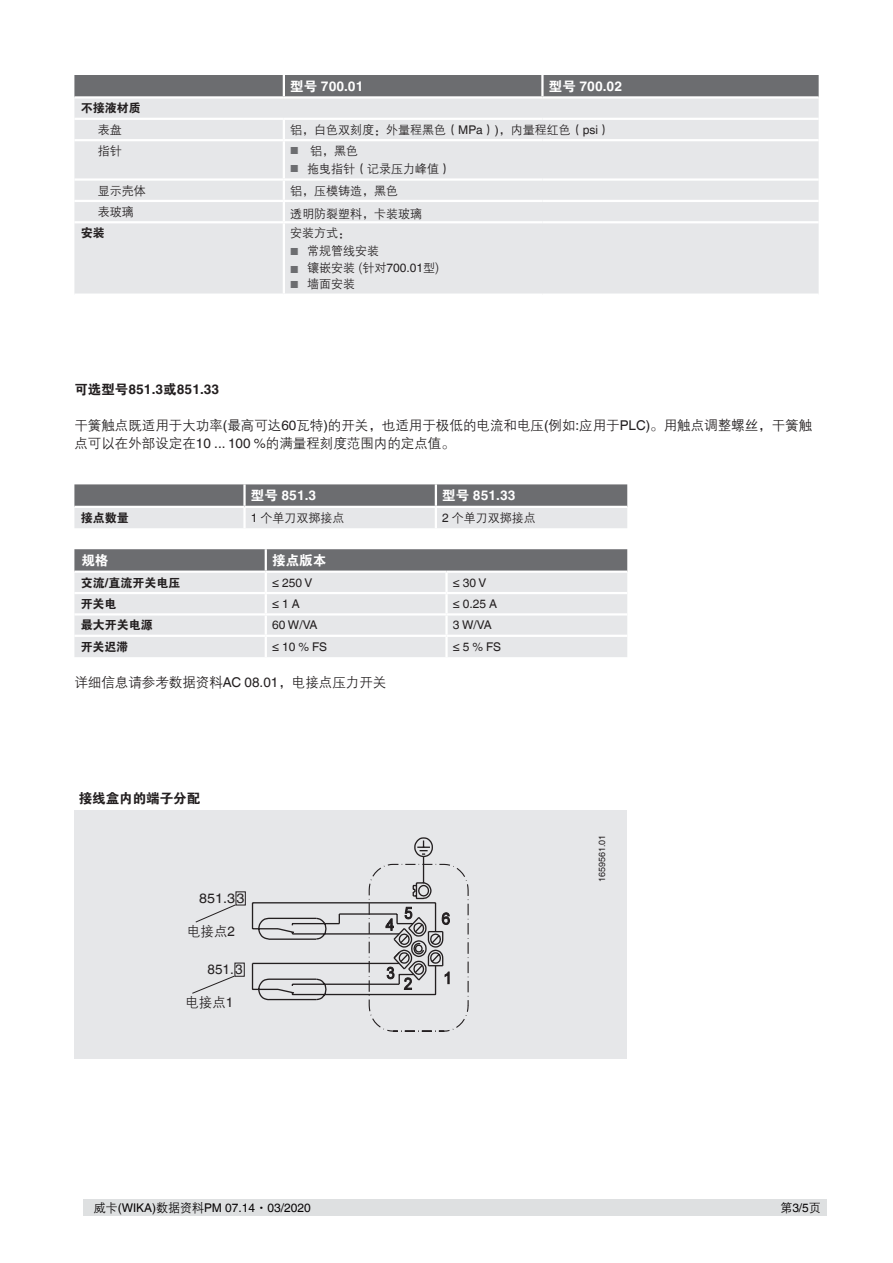
<style>
.page{position:relative;width:893px;height:1263px;background:#fff}
.page>*{position:absolute;margin:0;border:0;box-sizing:border-box;transform-origin:0 0}
.t1{font:13.5px/18px "FZZDXJW GB1 0";color:#231f20}
.t2{font:700 13.5px "Helvetica World";color:#fff}
.t3{font:700 13.5px "Helvetica World";color:#231f20}
.t4{font:13.5px "FZDHTJW GB1 0";color:#231f20}
.t5{font:13.5px "Helvetica World";color:#231f20;scale:1.06 1}
.t6{font:13.5px "FZDHTJW GB1 0";color:#fff}
.t7{font:13.5px "Helvetica World";color:#231f20}
.t8{font:12px "FZZDXJW GB1 0";color:#231f20}
.t9{font:12px "Helvetica World";color:#231f20}
.t10{font:12px "FZDHTJW GB1 0";color:#231f20}
.t11{font:12px "Helvetica World";color:#060304}
.t12{font:10.2px "Helvetica World";color:#6c6d70}
.t13{font:9px "Helvetica World";color:#231f20}
.s1{font-family:"FZDHTJW GB1 0";font-weight:400}
.s2{font-family:"Helvetica World"}
.s3{font-family:"Helvetica World";font-size:10.2px;color:#6c6d70}
.s4{font-family:"Helvetica World";font-weight:700}
.s5{font-family:"FZZDXJW GB1 0"}
</style>
<div class="page">
<div style="left:74px;top:810px;width:553px;height:249px;background:#e6e7e9"></div>
<svg style="left:252px;top:837px;width:217px;height:195px"></svg>
<div style="left:236px;top:891px;width:10px;height:14px;border:1px solid #231f20"></div>
<svg style="left:195px;top:904px;width:41px;height:19px"></svg>
<div style="left:234px;top:963px;width:11px;height:14px;border:1px solid #231f20"></div>
<svg style="left:192px;top:975px;width:43px;height:19px"></svg>
<svg style="left:74px;top:484px;width:553px;height:44px;background:#a8a9ab"></svg>
<hr style="left:243px;top:484px;width:3px;height:22px;background:#fff">
<hr style="left:435px;top:484px;width:2px;height:22px;background:#fff">
<hr style="left:435px;top:508px;width:2px;height:20px;background:#fff">
<hr style="left:74px;top:506px;width:170px;height:2px;background:#fff">
<hr style="left:244px;top:506px;width:192px;height:2px;background:#fff">
<hr style="left:243px;top:508px;width:3px;height:20px;background:#fff">
<hr style="left:436px;top:506px;width:191px;height:2px;background:#fff">
<svg style="left:74px;top:549px;width:553px;height:108px;background:#cfd0d2"></svg>
<hr style="left:446px;top:571px;width:181px;height:2px;background:#fff">
<hr style="left:266px;top:592px;width:180px;height:2px;background:#fff">
<hr style="left:446px;top:592px;width:181px;height:2px;background:#fff">
<div style="left:74px;top:75px;width:745px;height:21px;background:#6c6d70"></div>
<div style="left:74px;top:99px;width:745px;height:195px;background:#e6e7e9"></div>
<hr style="left:283px;top:75px;width:2px;height:21px;background:#fff">
<hr style="left:541px;top:75px;width:2px;height:21px;background:#fff">
<hr style="left:74px;top:139px;width:210px;height:2px;background:#fff">
<hr style="left:74px;top:178px;width:210px;height:3px;background:#fff">
<hr style="left:74px;top:200px;width:210px;height:2px;background:#fff">
<div style="left:283px;top:120px;width:536px;height:101px;background:#e6e7e9"></div>
<hr style="left:542px;top:200px;width:277px;height:2px;background:#fff">
<hr style="left:74px;top:221px;width:210px;height:2px;background:#fff">
<hr style="left:284px;top:221px;width:258px;height:2px;background:#fff">
<hr style="left:283px;top:223px;width:2px;height:71px;background:#fff">
<hr style="left:542px;top:221px;width:277px;height:2px;background:#fff">
<hr style="left:74px;top:118px;width:210px;height:2px;background:#fff">
<hr style="left:284px;top:118px;width:258px;height:2px;background:#fff">
<hr style="left:542px;top:118px;width:277px;height:2px;background:#fff">
<div style="left:83px;top:1199px;width:743px;height:17px;background:#dee0e1"></div>
<p class="t2" style="left:290px;top:79px;width:75px"><span class="s1">型号</span> 700.01</p>
<p class="t2" style="left:549px;top:79px;width:75px"><span class="s1">型号</span> 700.02</p>
<p class="t10" style="left:81px;top:102px;width:61px">不接液材质</p>
<p class="t8" style="left:98px;top:123px;width:25px">表盘</p>
<p class="t8" style="left:290px;top:123px;width:321px">铝，白色双刻度：外量程黑色（<span class="s2">MPa</span>）<span class="s2">)</span>，内量程红色（<span class="s2">psi</span>）</p>
<p class="t8" style="left:98px;top:145px;width:25px">指针</p>
<p class="t8" style="left:290px;top:145px;width:69px"><span class="s3">■</span> 铝，黑色</p>
<p class="t8" style="left:290px;top:163px;width:163px"><span class="s3">■</span> 拖曳指针（记录压力峰值）</p>
<p class="t8" style="left:98px;top:184px;width:49px">显示壳体</p>
<p class="t8" style="left:290px;top:207px;width:134px">透明防裂塑料，卡装玻璃</p>
<p class="t8" style="left:290px;top:184px;width:110px">铝，压模铸造，黑色</p>
<p class="t8" style="left:98px;top:205px;width:37px">表玻璃</p>
<p class="t10" style="left:81px;top:227px;width:25px">安装</p>
<p class="t8" style="left:290px;top:227px;width:61px">安装方式：</p>
<p class="t12" style="left:290px;top:245px;width:10px">■</p>
<p class="t8" style="left:307px;top:261px;width:134px">镶嵌安装 (针对<span class="s2">700.01</span>型)</p>
<p class="t8" style="left:307px;top:245px;width:73px">常规管线安装</p>
<p class="t12" style="left:290px;top:263px;width:10px">■</p>
<p class="t8" style="left:290px;top:278px;width:67px"><span class="s3">■</span> 墙面安装</p>
<p class="t3" style="left:74px;top:382px;width:146px"><span class="s1">可选型号</span>851.3<span class="s1">或</span>851.33</p>
<p class="t1" style="left:74px;top:417px;width:739px">干簧触点既适用于大功率<span class="s2">(</span>最高可达<span class="s2">60</span>瓦特<span class="s2">)</span>的开关，也适用于极低的电流和电压<span class="s2">(</span>例如<span class="s2">:</span>应用于<span class="s2">PLC)</span>。用触点调整螺丝，干簧触点可以在外部设定在<span class="s2">10 ... 100 %</span>的满量程刻度范围内的定点值。</p>
<p class="t2" style="left:251px;top:488px;width:67px"><span class="s1">型号</span> 851.3</p>
<p class="t2" style="left:442px;top:488px;width:75px"><span class="s1">型号</span> 851.33</p>
<p class="t10" style="left:81px;top:511px;width:49px">接点数量</p>
<p class="t8" style="left:251px;top:511px;width:95px"><span class="s2">1</span> 个单刀双掷接点</p>
<p class="t8" style="left:442px;top:511px;width:95px"><span class="s2">2</span> 个单刀双掷接点</p>
<p class="t6" style="left:81px;top:553px;width:28px">规格</p>
<p class="t6" style="left:272px;top:553px;width:55px">接点版本</p>
<p class="t10" style="left:81px;top:576px;width:101px">交流<span class="s4">/</span>直流开关电压</p>
<p class="t9" style="left:272px;top:576px;width:42px">≤ 250 V</p>
<p class="t9" style="left:453px;top:576px;width:35px">≤ 30V</p>
<p class="t10" style="left:81px;top:597px;width:37px">开关电</p>
<p class="t9" style="left:272px;top:597px;width:29px">≤ 1 A</p>
<p class="t9" style="left:453px;top:597px;width:46px">≤ 0.25 A</p>
<p class="t10" style="left:81px;top:619px;width:73px">最大开关电源</p>
<p class="t9" style="left:272px;top:618px;width:47px">60 W/VA</p>
<p class="t9" style="left:453px;top:618px;width:40px">3 W/VA</p>
<p class="t10" style="left:81px;top:640px;width:49px">开关迟滞</p>
<p class="t9" style="left:272px;top:640px;width:56px">≤ 10 % FS</p>
<p class="t9" style="left:453px;top:640px;width:50px">≤ 5 % FS</p>
<p class="t1" style="left:74px;top:674px;width:313px">详细信息请参考数据资料<span class="s2">AC 08.01</span>，电接点压力开关</p>
<p class="t4" style="left:79px;top:791px;width:123px">接线盒内的端子分配</p>
<p class="t5" style="left:199px;top:890px;width:44px">851.33</p>
<p class="t1" style="left:187px;top:923px;width:50px">电接点<span class="s2">2</span></p>
<p class="t7" style="left:208px;top:961px;width:37px">851.3</p>
<p class="t1" style="left:185px;top:993px;width:50px">电接点<span class="s2">1</span></p>
<p class="t13" style="left:597px;top:882px;width:49px;rotate:-90deg">1659561.01</p>
<p class="t11" style="left:94px;top:1201px;width:219px"><span class="s5">威卡</span>(WIKA)<span class="s5">数据资料</span>PM 07.14<span class="s5">·</span>03/2020</p>
<p class="t11" style="left:780px;top:1201px;width:42px"><span class="s5">第</span>3/5<span class="s5">页</span></p>
</div>
